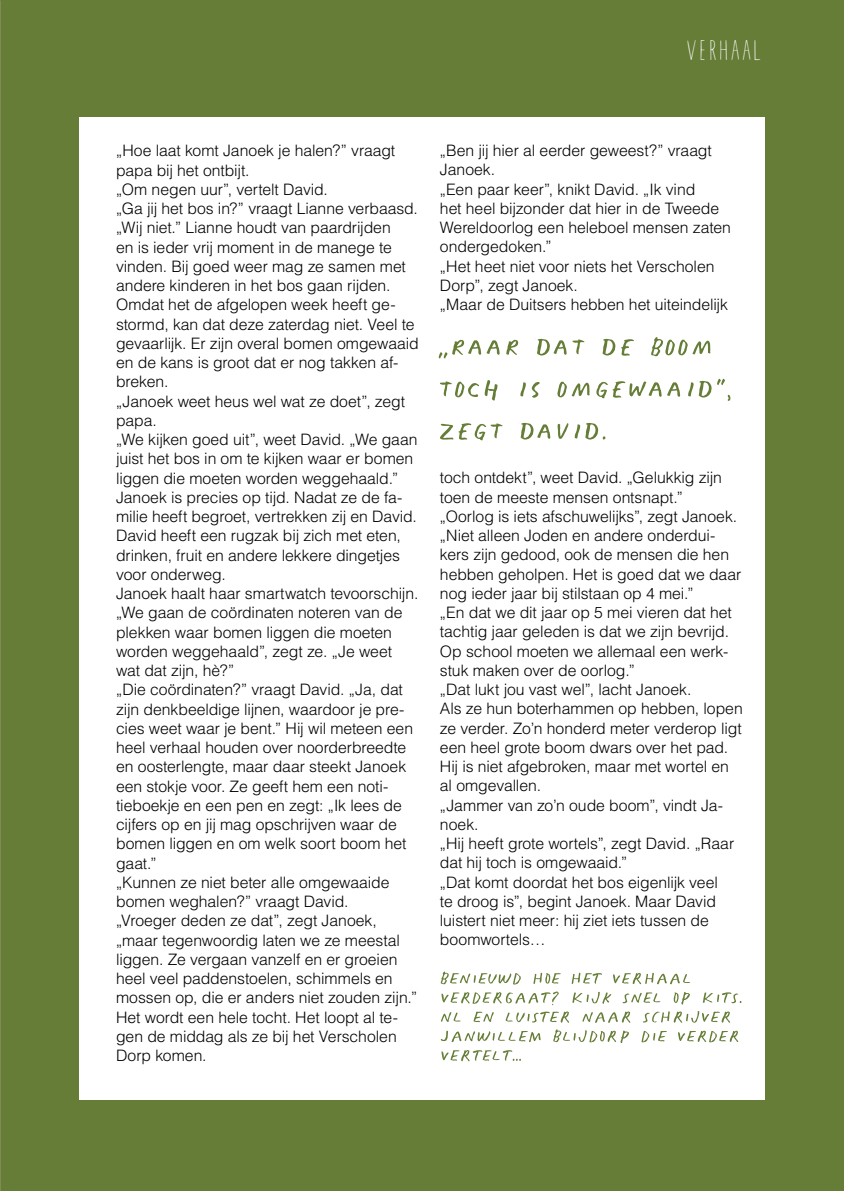
<style>
.page{position:relative;width:844px;height:1191px;background:#fff}
.page>*{position:absolute;margin:0;border:0;box-sizing:border-box;transform-origin:0 0}
.t1{font:84px "Quisas SVG";color:#657d36}
.t2{font:56px "Quisas SVG";color:#657d36}
.t3{font:19.25px "BEANPOLEXL";color:#fff}
.t4{font:300 15.75px/19.2px "Helvetica LT Std";letter-spacing:-.005em;color:#000}
</style>
<div class="page">
<div style="left:1px;top:0;width:842px;height:1191px;background:#657d36"></div>
<div style="left:79px;top:118px;width:685px;height:982px;background:#fff"></div>
<img style="left:0;top:0;width:1px;height:1191px">
<p class="t3" style="left:687px;top:36px;width:79px">VERHAAL</p>
<p class="t4" style="left:116px;top:141px;width:304px">„Hoe laat komt Janoek je halen?” vraagt papa bij het ontbijt.<br>„Om negen uur”, vertelt David.<br>„Ga jij het bos in?” vraagt Lianne verbaasd. „Wij niet.” Lianne houdt van paardrijden<br>en is ieder vrij moment in de manege te vinden. Bij goed weer mag ze samen met andere kinderen in het bos gaan rijden.<br>Omdat het de afgelopen week heeft ge&shy;stormd, kan dat deze zaterdag niet. Veel te gevaarlijk. Er zijn overal bomen omgewaaid en de kans is groot dat er nog takken af&shy;breken.<br>„Janoek weet heus wel wat ze doet”, zegt papa.<br>„We kijken goed uit”, weet David. „We gaan juist het bos in om te kijken waar er bomen liggen die moeten worden weggehaald.” Janoek is precies op tijd. Nadat ze de fa&shy;milie heeft begroet, vertrekken zij en David.<br>David heeft een rugzak bij zich met eten, drinken, fruit en andere lekkere dingetjes voor onderweg.<br>Janoek haalt haar smartwatch tevoorschijn. „We gaan de coördinaten noteren van de plekken waar bomen liggen die moeten worden weggehaald”, zegt ze. „Je weet wat dat zijn, hè?”<br>„Die coördinaten?” vraagt David. „Ja, dat zijn denkbeeldige lijnen, waardoor je pre&shy;cies weet waar je bent.” Hij wil meteen een heel verhaal houden over noorderbreedte en oosterlengte, maar daar steekt Janoek een stokje voor. Ze geeft hem een noti&shy;tieboekje en een pen en zegt: „Ik lees de cijfers op en jij mag opschrijven waar de bomen liggen en om welk soort boom het gaat.”<br>„Kunnen ze niet beter alle omgewaaide bomen weghalen?” vraagt David.<br>„Vroeger deden ze dat”, zegt Janoek, „maar tegenwoordig laten we ze meestal liggen. Ze vergaan vanzelf en er groeien heel veel paddenstoelen, schimmels en mossen op, die er anders niet zouden zijn.” Het wordt een hele tocht. Het loopt al te&shy;gen de middag als ze bij het Verscholen Dorp komen.</p>
<p class="t4" style="left:440px;top:141px;width:292px">„Ben jij hier al eerder geweest?” vraagt<br>Janoek.<br>„Een paar keer”, knikt David. „Ik vind<br>het heel bijzonder dat hier in de Tweede<br>Wereldoorlog een heleboel mensen zaten ondergedoken.”<br>„Het heet niet voor niets het Verscholen<br>Dorp”, zegt Janoek.<br>„Maar de Duitsers hebben het uiteindelijk</p>
<h1 class="t1" style="left:438px;top:278px;width:279px">„RAAR DAT DE BOOM</h1>
<h1 class="t1" style="left:438px;top:320px;width:295px">TOCH IS OMGEWAAID”,</h1>
<h1 class="t1" style="left:438px;top:362px;width:170px">ZEGT DAVID.</h1>
<p class="t4" style="left:440px;top:468px;width:304px">toch ontdekt”, weet David. „Gelukkig zijn toen de meeste mensen ontsnapt.”<br>„Oorlog is iets afschuwelijks”, zegt Janoek. „Niet alleen Joden en andere onderdui&shy;kers zijn gedood, ook de mensen die hen hebben geholpen. Het is goed dat we daar nog ieder jaar bij stilstaan op 4 mei.”<br>„En dat we dit jaar op 5 mei vieren dat het tachtig jaar geleden is dat we zijn bevrijd.<br>Op school moeten we allemaal een werk&shy;stuk maken over de oorlog.”<br>„Dat lukt jou vast wel”, lacht Janoek.<br>Als ze hun boterhammen op hebben, lopen ze verder. Zo’n honderd meter verderop ligt een heel grote boom dwars over het pad.<br>Hij is niet afgebroken, maar met wortel en al omgevallen.<br>„Jammer van zo’n oude boom”, vindt Ja&shy;noek.<br>„Hij heeft grote wortels”, zegt David. „Raar dat hij toch is omgewaaid.”<br>„Dat komt doordat het bos eigenlijk veel<br>te droog is”, begint Janoek. Maar David luistert niet meer: hij ziet iets tussen de boomwortels…</p>
<h2 class="t2" style="left:440px;top:932px;width:254px">Benieuwd hoe het verhaal</h2>
<h2 class="t2" style="left:440px;top:951px;width:304px">verdergaat? Kijk snel op Kits.</h2>
<h2 class="t2" style="left:440px;top:970px;width:294px">nl en luister naar schrijver</h2>
<h2 class="t2" style="left:440px;top:990px;width:302px">Janwillem Blijdorp die verder</h2>
<h2 class="t2" style="left:440px;top:1009px;width:83px">vertelt…</h2>
</div>
